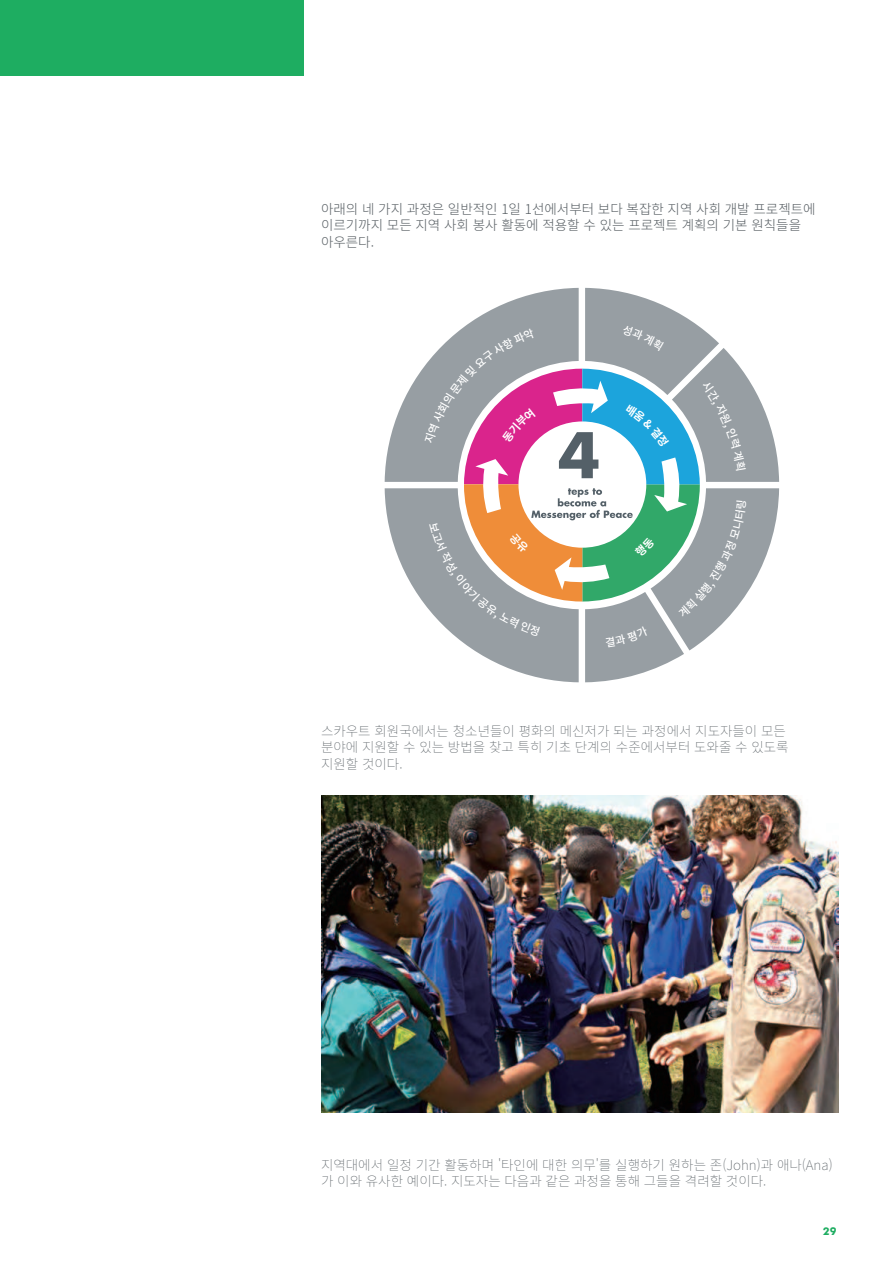
<style>
.page{position:relative;width:893px;height:1263px;background:#fff}
.page>*{position:absolute;margin:0;border:0;box-sizing:border-box;transform-origin:0 0}
.t1{font:100 13.5px/16.2px "Noto Sans CJ Kkr";color:#545b60}
.t2{font:300 13.5px/16.5px "Noto Sans CJ Kkr";color:#545b60}
.t3{font:700 12px "Futura";color:#1ead61}
</style>
<div class="page">
<div style="left:0;top:0;width:304px;height:76px;background:#1ead61"></div>
<img style="left:322px;top:795px;width:517px;height:318px">
<svg style="left:385px;top:288px;width:394px;height:394px"></svg>
<p class="t2" style="left:321px;top:201px;width:496px">아래의 네 가지 과정은 일반적인 1일 1선에서부터 보다 복잡한 지역 사회 개발 프로젝트에 이르기까지 모든 지역 사회 봉사 활동에 적용할 수 있는 프로젝트 계획의 기본 원칙들을 아우른다.</p>
<p class="t1" style="left:321px;top:723px;width:469px">스카우트 회원국에서는 청소년들이 평화의 메신저가 되는 과정에서 지도자들이 모든 분야에 지원할 수 있는 방법을 찾고 특히 기초 단계의 수준에서부터 도와줄 수 있도록 지원할 것이다.</p>
<p class="t1" style="left:321px;top:1157px;width:513px">지역대에서 일정 기간 활동하며 '타인에 대한 의무'를 실행하기 원하는 존(John)과 애나(Ana) 가 이와 유사한 예이다. 지도자는 다음과 같은 과정을 통해 그들을 격려할 것이다.</p>
<p class="t3" style="left:822px;top:1226px;width:16px">29</p>
</div>
